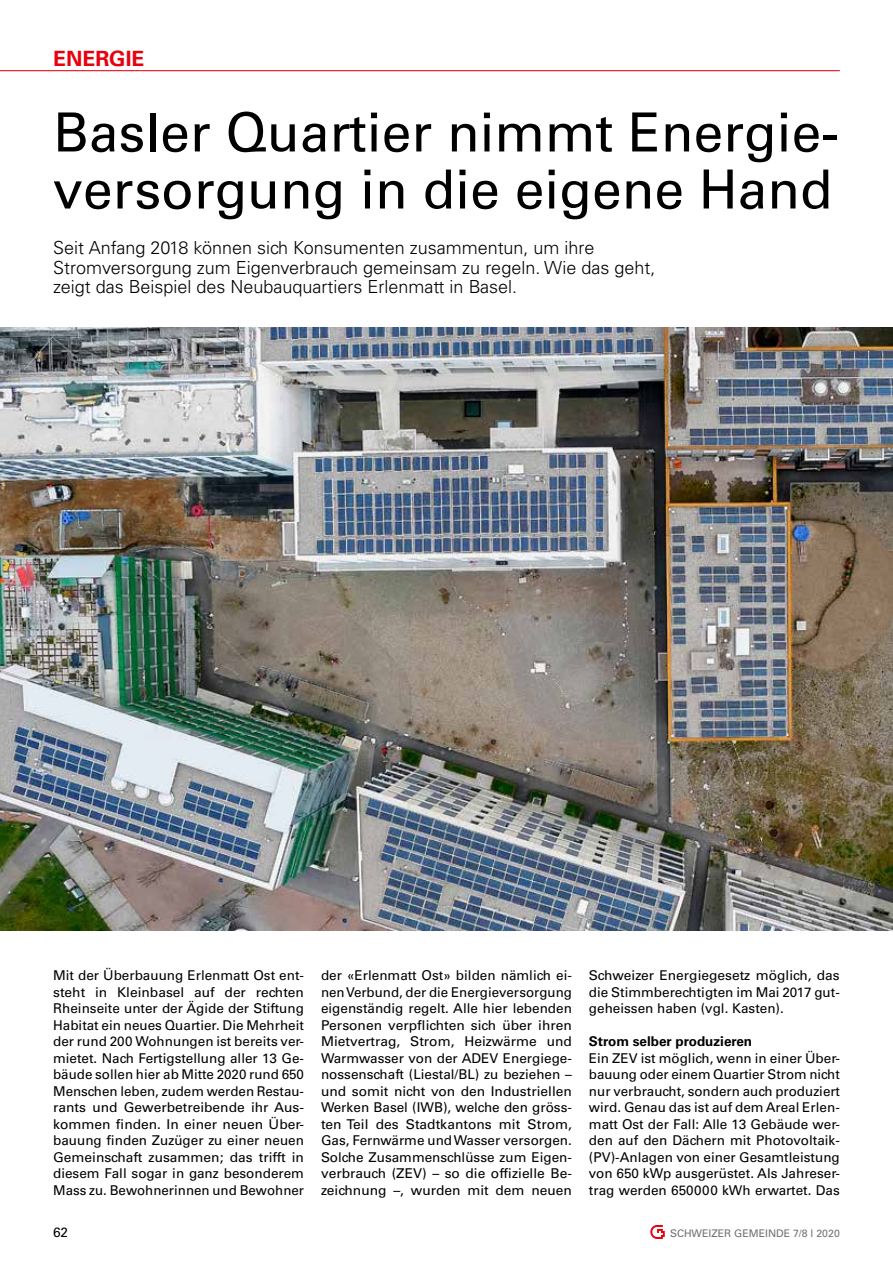
<style>
.page{position:relative;width:893px;height:1263px;background:#fff}
.page>*{position:absolute;margin:0;border:0;box-sizing:border-box;transform-origin:0 0}
.t1{font:54px/57px "Univers LT Std";color:#000}
.t2{font:700 21px "Univers LT Std";color:#e7000e}
.t3{font:300 18px/19.5px "Univers LT Std";color:#000}
.t4{font:13.5px/16.5px "Univers LT Std";color:#000;text-align:justify}
.t5{font:700 13.5px "Univers LT Std";color:#000}
.t6{font:10.5px "Univers LT Std";color:#6f7070}
</style>
<div class="page">
<hr style="left:0;top:70px;width:840px;height:1px;background:#e7000e">
<svg style="left:650px;top:1225px;width:15px;height:14px"></svg>
<img style="left:0;top:327px;width:893px;height:604px">
<h2 class="t2" style="left:53px;top:46px;width:93px">ENERGIE</h2>
<h1 class="t1" style="left:53px;top:104px;width:787px">Basler Quartier nimmt Energie&shy;versorgung in die eigene Hand</h1>
<h3 class="t3" style="left:53px;top:238px;width:604px">Seit Anfang 2018 können sich Konsumenten zusammentun, um ihre<br>Stromversorgung zum Eigenverbrauch gemeinsam zu regeln. Wie das geht, zeigt das Beispiel des Neubauquartiers Erlenmatt in Basel.</h3>
<p class="t4" style="left:53px;top:967px;width:252px">Mit der Überbauung Erlenmatt Ost ent&shy;steht in Kleinbasel auf der rechten Rheinseite unter der Ägide der Stiftung Habitat ein neues Quartier. Die Mehrheit der rund 200 Wohnungen ist bereits ver&shy;mietet. Nach Fertigstellung aller 13 Ge&shy;bäude sollen hier ab Mitte 2020 rund 650<br>Menschen leben, zudem werden Restau&shy;rants und Gewerbetreibende ihr Aus&shy;kommen finden. In einer neuen Über&shy;bauung finden Zuzüger zu einer neuen Gemeinschaft zusammen; das trifft in diesem Fall sogar in ganz besonderem Mass zu. Bewohnerinnen und Bewohner</p>
<p class="t4" style="left:321px;top:967px;width:252px">der «Erlenmatt Ost» bilden nämlich ei&shy;nen Verbund, der die Energieversorgung eigenständig regelt. Alle hier lebenden Personen verpflichten sich über ihren Mietvertrag, Strom, Heizwärme und Warmwasser von der ADEV Energiege&shy;nossenschaft (Liestal/BL) zu beziehen – und somit nicht von den Industriellen Werken Basel (IWB), welche den gröss&shy;ten Teil des Stadtkantons mit Strom, Gas, Fernwärme und Wasser versorgen.<br>Solche Zusammenschlüsse zum Eigen&shy;verbrauch (ZEV) – so die offizielle Be&shy;zeichnung –, wurden mit dem neuen</p>
<p class="t4" style="left:589px;top:967px;width:252px">Schweizer Energiegesetz möglich, das die Stimmberechtigten im Mai 2017 gut&shy;geheissen haben (vgl. Kasten).</p>
<p class="t5" style="left:589px;top:1033px;width:165px">Strom selber produzieren</p>
<p class="t4" style="left:589px;top:1050px;width:252px">Ein ZEV ist möglich, wenn in einer Über&shy;bauung oder einem Quartier Strom nicht nur verbraucht, sondern auch produziert wird. Genau das ist auf dem Areal Erlen&shy;matt Ost der Fall: Alle 13 Gebäude wer&shy;den auf den Dächern mit Photovoltaik-(PV)-Anlagen von einer Gesamtleistung von 650 kWp ausgerüstet. Als Jahreser&shy;trag werden 650000 kWh erwartet. Das</p>
<p class="t4" style="left:53px;top:1224px;width:17px">62</p>
<p class="t6" style="left:670px;top:1227px;width:171px">SCHWEIZER GEMEINDE 7/8 l 2020</p>
</div>
